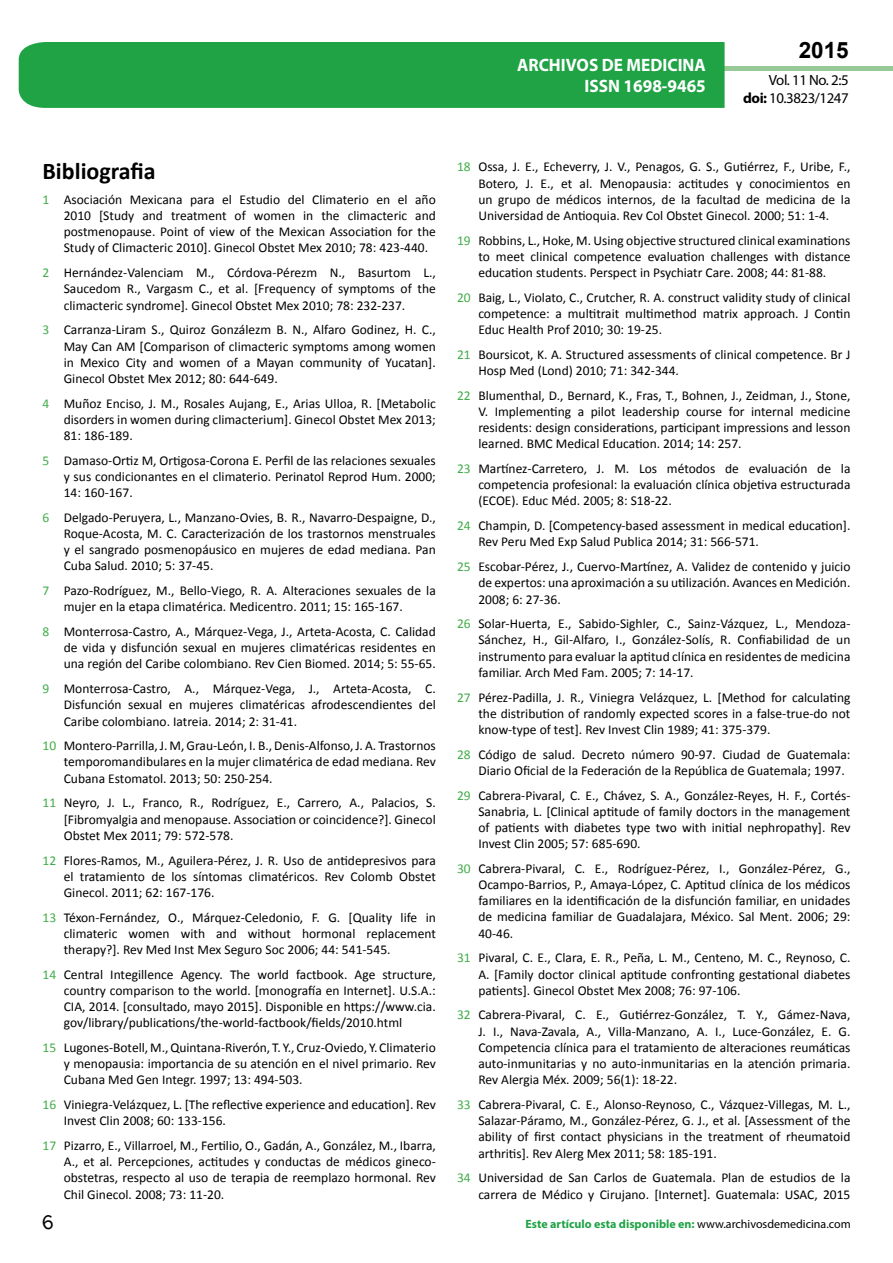
<style>
.page{position:relative;width:893px;height:1263px;background:#fff}
.page>*{position:absolute;margin:0;border:0;box-sizing:border-box;transform-origin:0 0}
.t1{font:25.5px "Tunga";color:#000}
.t2{font:700 24px "Calibri";color:#000}
.t3{font:700 22.5px "Arial";color:#000}
.t4{font:700 18px/21.6px "Myriad Pro";color:#fff;text-align:right;scale:.96 1}
.t5{font:14.85px/17.9px "Myriad Pro";letter-spacing:-.03em;color:#000;text-align:right}
.t6{font:13.5px/16.2px "Calibri";color:#000;text-align:justify}
.t7{font:700 12px "Myriad Pro";color:#1fa345}
.s1{font-weight:700}
.s2{color:#41ad49}
.s3{color:#1da34a}
.s4{font-weight:400;color:#000}
</style>
<div class="page">
<div style="left:722px;top:66px;width:171px;height:5px;background:#96c996"></div>
<div style="left:19px;top:42px;width:706px;height:66px;background:#1fa345"></div>
<h3 class="t4" style="left:517px;top:53px;width:198px">ARCHIVOS DE MEDICINA<br>ISSN 1698-9465</h3>
<h3 class="t3" style="left:799px;top:35px;width:52px">2015</h3>
<p class="t5" style="left:743px;top:71px;width:107px">Vol. 11 No. 2:5 <span class="s1">doi:</span> 10.3823/1247</p>
<h2 class="t2" style="left:43px;top:156px;width:115px">Bibliografia</h2>
<p class="t6" style="left:64px;top:191px;width:374px;text-indent:-21px"><span class="s2">1</span> Asociación Mexicana para el Estudio del Climaterio en el año 2010 [Study and treatment of women in the climacteric and postmenopause. Point of view of the Mexican Association for the Study of Climacteric 2010]. Ginecol Obstet Mex 2010; 78: 423-440.</p>
<p class="t6" style="left:64px;top:265px;width:374px;text-indent:-21px"><span class="s2">2</span> Hernández-Valenciam M., Córdova-Pérezm N., Basurtom L., Saucedom R., Vargasm C., et al. [Frequency of symptoms of the climacteric syndrome]. Ginecol Obstet Mex 2010; 78: 232-237.</p>
<p class="t6" style="left:64px;top:322px;width:374px;text-indent:-21px"><span class="s2">3</span> Carranza-Liram S., Quiroz Gonzálezm B. N., Alfaro Godinez, H. C., May Can AM [Comparison of climacteric symptoms among women in Mexico City and women of a Mayan community of Yucatan].<br>Ginecol Obstet Mex 2012; 80: 644-649.</p>
<p class="t6" style="left:64px;top:395px;width:374px;text-indent:-21px"><span class="s2">4</span> Muñoz Enciso, J. M., Rosales Aujang, E., Arias Ulloa, R. [Metabolic disorders in women during climacterium]. Ginecol Obstet Mex 2013; 81: 186-189.</p>
<p class="t6" style="left:64px;top:452px;width:374px;text-indent:-21px"><span class="s2">5</span> Damaso-Ortiz M, Ortigosa-Corona E. Perfil de las relaciones sexuales y sus condicionantes en el climaterio. Perinatol Reprod Hum. 2000; 14: 160-167.</p>
<p class="t6" style="left:64px;top:509px;width:374px;text-indent:-21px"><span class="s2">6</span> Delgado-Peruyera, L., Manzano-Ovies, B. R., Navarro-Despaigne, D., Roque-Acosta, M. C. Caracterización de los trastornos menstruales y el sangrado posmenopáusico en mujeres de edad mediana. Pan Cuba Salud. 2010; 5: 37-45.</p>
<p class="t6" style="left:64px;top:583px;width:374px;text-indent:-21px"><span class="s2">7</span> Pazo-Rodríguez, M., Bello-Viego, R. A. Alteraciones sexuales de la mujer en la etapa climatérica. Medicentro. 2011; 15: 165-167.</p>
<p class="t6" style="left:64px;top:623px;width:374px;text-indent:-21px"><span class="s2">8</span> Monterrosa-Castro, A., Márquez-Vega, J., Arteta-Acosta, C. Calidad de vida y disfunción sexual en mujeres climatéricas residentes en una región del Caribe colombiano. Rev Cien Biomed. 2014; 5: 55-65.</p>
<p class="t6" style="left:64px;top:681px;width:374px;text-indent:-21px"><span class="s2">9</span> Monterrosa-Castro, A., Márquez-Vega, J., Arteta-Acosta, C.<br>Disfunción sexual en mujeres climatéricas afrodescendientes del Caribe colombiano. Iatreia. 2014; 2: 31-41.</p>
<p class="t6" style="left:64px;top:738px;width:374px;text-indent:-21px"><span class="s2">10</span> Montero-Parrilla, J. M, Grau-León, I. B., Denis-Alfonso, J. A. Trastornos temporomandibulares en la mujer climatérica de edad mediana. Rev Cubana Estomatol. 2013; 50: 250-254.</p>
<p class="t6" style="left:64px;top:795px;width:374px;text-indent:-21px"><span class="s2">11</span> Neyro, J. L., Franco, R., Rodríguez, E., Carrero, A., Palacios, S. [Fibromyalgia and menopause. Association or coincidence?]. Ginecol Obstet Mex 2011; 79: 572-578.</p>
<p class="t6" style="left:64px;top:852px;width:374px;text-indent:-21px"><span class="s2">12</span> Flores-Ramos, M., Aguilera-Pérez, J. R. Uso de antidepresivos para el tratamiento de los síntomas climatéricos. Rev Colomb Obstet Ginecol. 2011; 62: 167-176.</p>
<p class="t6" style="left:64px;top:909px;width:374px;text-indent:-21px"><span class="s2">13</span> Téxon-Fernández, O., Márquez-Celedonio, F. G. [Quality life in climateric women with and without hormonal replacement therapy?]. Rev Med Inst Mex Seguro Soc 2006; 44: 541-545.</p>
<p class="t6" style="left:64px;top:966px;width:374px;text-indent:-21px"><span class="s2">14</span> Central Integillence Agency. The world factbook. Age structure, country comparison to the world. [monografía en Internet]. U.S.A.:<br>CIA, 2014. [consultado, mayo 2015]. Disponible en https://www.cia. gov/library/publications/the-world-factbook/fields/2010.html</p>
<p class="t6" style="left:64px;top:1039px;width:374px;text-indent:-21px"><span class="s2">15</span> Lugones-Botell, M., Quintana-Riverón, T. Y., Cruz-Oviedo, Y. Climaterio y menopausia: importancia de su atención en el nivel primario. Rev Cubana Med Gen Integr. 1997; 13: 494-503.</p>
<p class="t6" style="left:64px;top:1096px;width:374px;text-indent:-21px"><span class="s2">16</span> Viniegra-Velázquez, L. [The reflective experience and education]. Rev<br>Invest Clin 2008; 60: 133-156.</p>
<p class="t6" style="left:64px;top:1137px;width:374px;text-indent:-21px"><span class="s2">17</span> Pizarro, E., Villarroel, M., Fertilio, O., Gadán, A., González, M., Ibarra, A., et al. Percepciones, actitudes y conductas de médicos gineco&shy;obstetras, respecto al uso de terapia de reemplazo hormonal. Rev Chil Ginecol. 2008; 73: 11-20.</p>
<p class="t6" style="left:478px;top:159px;width:374px;text-indent:-21px"><span class="s2">18</span> Ossa, J. E., Echeverry, J. V., Penagos, G. S., Gutiérrez, F., Uribe, F., Botero, J. E., et al. Menopausia: actitudes y conocimientos en un grupo de médicos internos, de la facultad de medicina de la Universidad de Antioquia. Rev Col Obstet Ginecol. 2000; 51: 1-4.</p>
<p class="t6" style="left:478px;top:232px;width:374px;text-indent:-21px"><span class="s2">19</span> Robbins, L., Hoke, M. Using objective structured clinical examinations to meet clinical competence evaluation challenges with distance education students. Perspect in Psychiatr Care. 2008; 44: 81-88.</p>
<p class="t6" style="left:478px;top:289px;width:374px;text-indent:-21px"><span class="s2">20</span> Baig, L., Violato, C., Crutcher, R. A. construct validity study of clinical competence: a multitrait multimethod matrix approach. J Contin Educ Health Prof 2010; 30: 19-25.</p>
<p class="t6" style="left:478px;top:346px;width:374px;text-indent:-21px"><span class="s2">21</span> Boursicot, K. A. Structured assessments of clinical competence. Br J<br>Hosp Med (Lond) 2010; 71: 342-344.</p>
<p class="t6" style="left:478px;top:387px;width:374px;text-indent:-21px"><span class="s2">22</span> Blumenthal, D., Bernard, K., Fras, T., Bohnen, J., Zeidman, J., Stone, V. Implementing a pilot leadership course for internal medicine residents: design considerations, participant impressions and lesson learned. BMC Medical Education. 2014; 14: 257.</p>
<p class="t6" style="left:478px;top:460px;width:374px;text-indent:-21px"><span class="s2">23</span> Martínez-Carretero, J. M. Los métodos de evaluación de la competencia profesional: la evaluación clínica objetiva estructurada (ECOE). Educ Méd. 2005; 8: S18-22.</p>
<p class="t6" style="left:478px;top:518px;width:374px;text-indent:-21px"><span class="s2">24</span> Champin, D. [Competency-based assessment in medical education].<br>Rev Peru Med Exp Salud Publica 2014; 31: 566-571.</p>
<p class="t6" style="left:478px;top:558px;width:374px;text-indent:-21px"><span class="s2">25</span> Escobar-Pérez, J., Cuervo-Martínez, A. Validez de contenido y juicio de expertos: una aproximación a su utilización. Avances en Medición.<br>2008; 6: 27-36.</p>
<p class="t6" style="left:478px;top:616px;width:374px;text-indent:-21px"><span class="s2">26</span> Solar-Huerta, E., Sabido-Sighler, C., Sainz-Vázquez, L., Mendoza-Sánchez, H., Gil-Alfaro, I., González-Solís, R. Confiabilidad de un instrumento para evaluar la aptitud clínica en residentes de medicina familiar. Arch Med Fam. 2005; 7: 14-17.</p>
<p class="t6" style="left:478px;top:689px;width:374px;text-indent:-21px"><span class="s2">27</span> Pérez-Padilla, J. R., Viniegra Velázquez, L. [Method for calculating the distribution of randomly expected scores in a false-true-do not know-type of test]. Rev Invest Clin 1989; 41: 375-379.</p>
<p class="t6" style="left:478px;top:746px;width:374px;text-indent:-21px"><span class="s2">28</span> Código de salud. Decreto número 90-97. Ciudad de Guatemala:<br>Diario Oficial de la Federación de la República de Guatemala; 1997.</p>
<p class="t6" style="left:478px;top:787px;width:374px;text-indent:-21px"><span class="s2">29</span> Cabrera-Pivaral, C. E., Chávez, S. A., González-Reyes, H. F., Cortés-Sanabria, L. [Clinical aptitude of family doctors in the management of patients with diabetes type two with initial nephropathy]. Rev Invest Clin 2005; 57: 685-690.</p>
<p class="t6" style="left:478px;top:860px;width:374px;text-indent:-21px"><span class="s2">30</span> Cabrera-Pivaral, C. E., Rodríguez-Pérez, I., González-Pérez, G., Ocampo-Barrios, P., Amaya-López, C. Aptitud clínica de los médicos familiares en la identificación de la disfunción familiar, en unidades de medicina familiar de Guadalajara, México. Sal Ment. 2006; 29:<br>40-46.</p>
<p class="t6" style="left:478px;top:950px;width:374px;text-indent:-21px"><span class="s2">31</span> Pivaral, C. E., Clara, E. R., Peña, L. M., Centeno, M. C., Reynoso, C.<br>A. [Family doctor clinical aptitude confronting gestational diabetes patients]. Ginecol Obstet Mex 2008; 76: 97-106.</p>
<p class="t6" style="left:478px;top:1007px;width:374px;text-indent:-21px"><span class="s2">32</span> Cabrera-Pivaral, C. E., Gutiérrez-González, T. Y., Gámez-Nava, J. I., Nava-Zavala, A., Villa-Manzano, A. I., Luce-González, E. G.<br>Competencia clínica para el tratamiento de alteraciones reumáticas auto-inmunitarias y no auto-inmunitarias en la atención primaria.<br>Rev Alergia Méx. 2009; 56(1): 18-22.</p>
<p class="t6" style="left:478px;top:1096px;width:374px;text-indent:-21px"><span class="s2">33</span> Cabrera-Pivaral, C. E., Alonso-Reynoso, C., Vázquez-Villegas, M. L., Salazar-Páramo, M., González-Pérez, G. J., et al. [Assessment of the ability of first contact physicians in the treatment of rheumatoid arthritis]. Rev Alerg Mex 2011; 58: 185-191.</p>
<p class="t6" style="left:457px;top:1170px;width:395px;text-align:right"><span class="s2">34</span> Universidad de San Carlos de Guatemala. Plan de estudios de la carrera de Médico y Cirujano. [Internet]. Guatemala: USAC, 2015</p>
<h1 class="t1" style="left:42px;top:1205px;width:14px">6</h1>
<p class="t7" style="left:525px;top:1216px;width:327px">Este artículo esta disp<span class="s3">oni</span>ble en: <span class="s4">www.archivosdemedicina.com</span></p>
</div>
